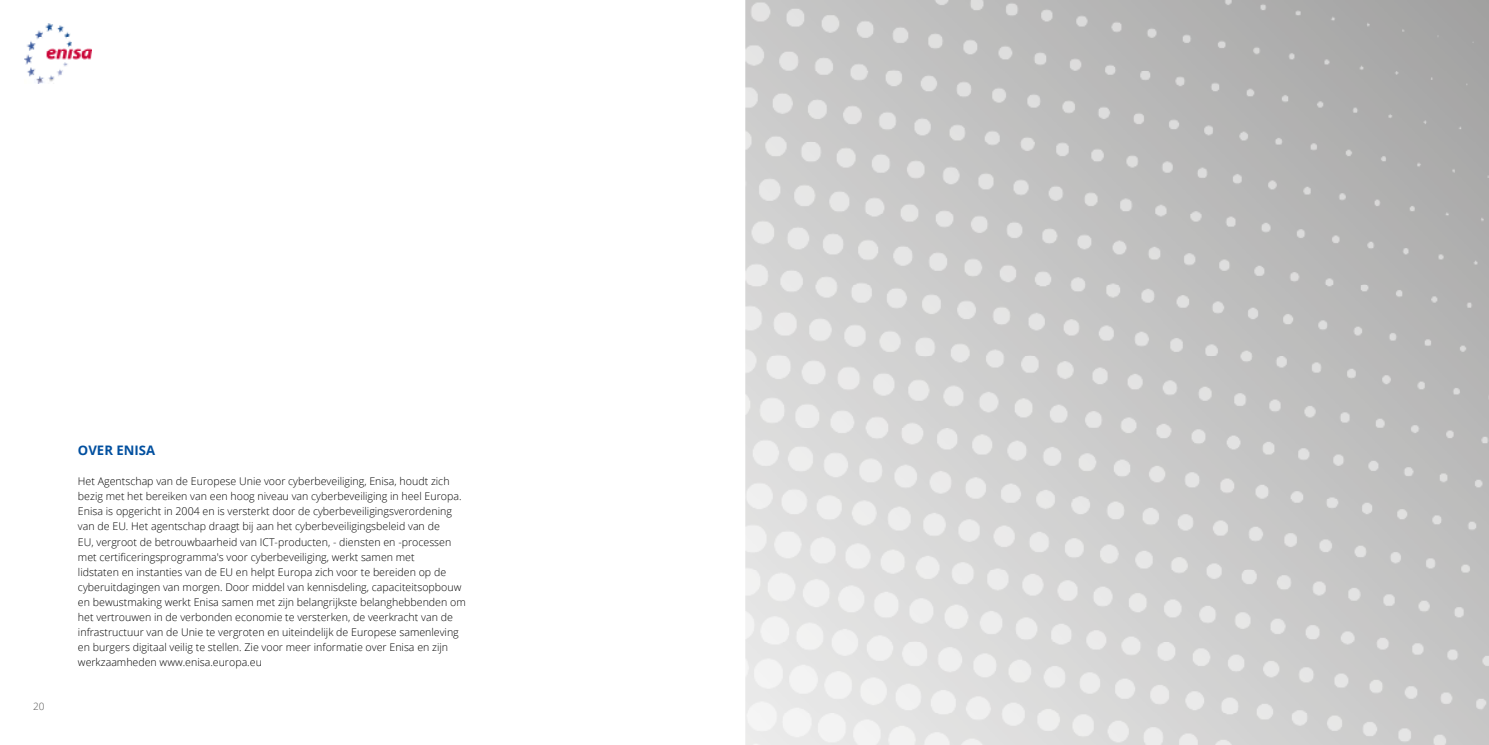
<style>
.page{position:relative;width:1489px;height:745px;background:#fff}
.page>*{position:absolute;margin:0;border:0;box-sizing:border-box;transform-origin:0 0}
.t1{font:700 13.12px "Open Sans";color:#004f9f}
.t2{font:300 10.62px/15px "Open Sans";color:#000}
.t3{font:300 10px "Open Sans";color:#575756}
</style>
<div class="page">
<img style="left:25px;top:23px;width:66px;height:61px">
<img style="left:745px;top:0;width:743px;height:744px">
<p class="t3" style="left:33px;top:699px;width:13px">20</p>
<p class="t1" style="left:78px;top:441px;width:79px">OVER ENISA</p>
<p class="t2" style="left:78px;top:473px;width:389px">Het Agentschap van de Europese Unie voor cyberbeveiliging, Enisa, houdt zich bezig met het bereiken van een hoog niveau van cyberbeveiliging in heel Europa.<br>Enisa is opgericht in 2004 en is versterkt door de cyberbeveiligingsverordening van de EU. Het agentschap draagt bij aan het cyberbeveiligingsbeleid van de<br>EU, vergroot de betrouwbaarheid van ICT-producten, - diensten en -processen met certificeringsprogramma's voor cyberbeveiliging, werkt samen met<br>lidstaten en instanties van de EU en helpt Europa zich voor te bereiden op de cyberuitdagingen van morgen. Door middel van kennisdeling, capaciteitsopbouw en bewustmaking werkt Enisa samen met zijn belangrijkste belanghebbenden om het vertrouwen in de verbonden economie te versterken, de veerkracht van de infrastructuur van de Unie te vergroten en uiteindelijk de Europese samenleving en burgers digitaal veilig te stellen. Zie voor meer informatie over Enisa en zijn werkzaamheden www.enisa.europa.eu</p>
</div>
